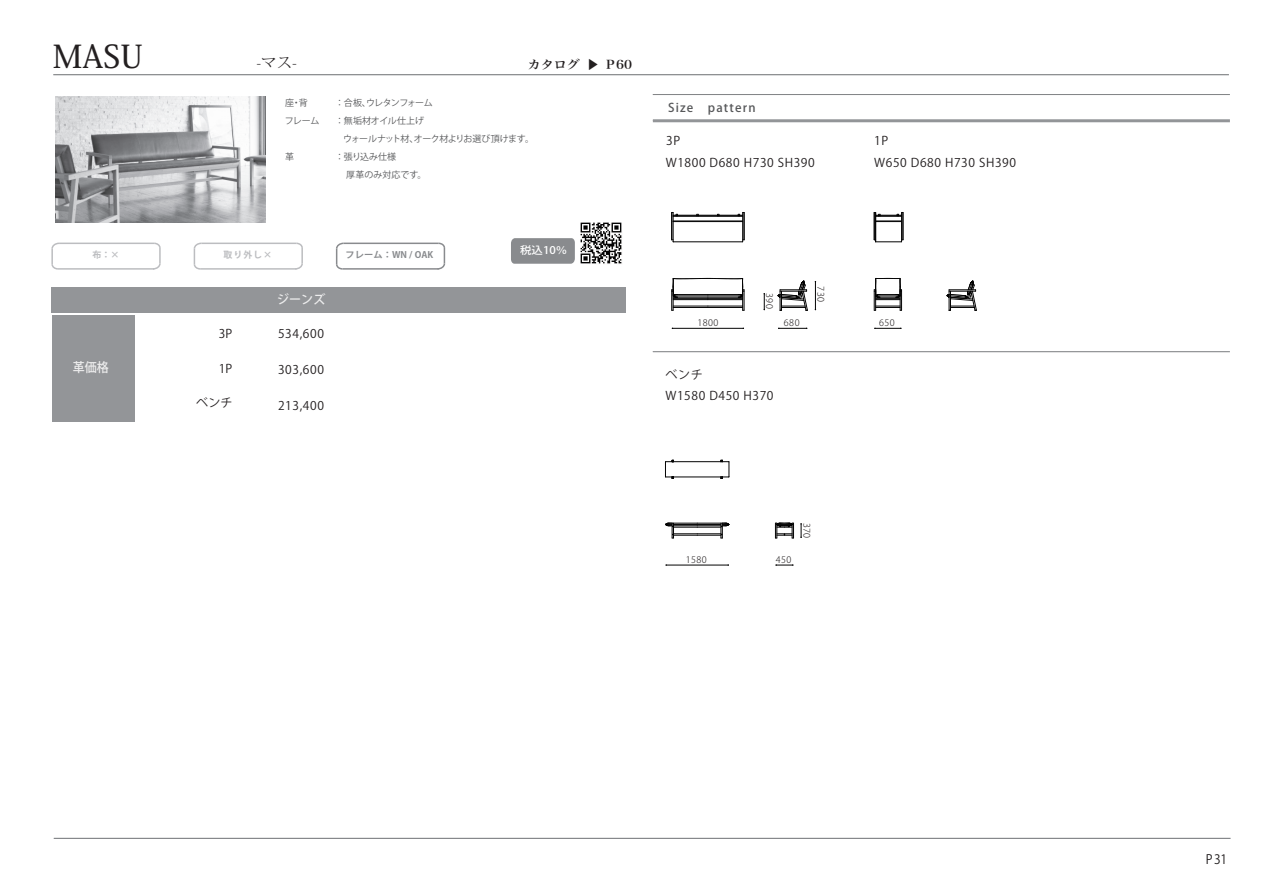
<style>
.page{position:relative;width:1263px;height:893px;background:#fff}
.page>*{position:absolute;margin:0;border:0;box-sizing:border-box;transform-origin:0 0}
.t1{font:500 31.5px "Koz Min Pro";color:#231f20}
.t2{font:300 15px "Koz Min Pro";color:#231f20}
.t3{font:12.9px "Koz Go Pro";color:#231f20;scale:.93 1}
.t4{font:500 12.9px "Koz Go Pro";color:#ededed;scale:.93 1}
.t5{font:500 12.6px "Koz Go Pro";color:#ededed;scale:.95 1}
.t6{font:12px "Koz Go Pro";letter-spacing:.05em;color:#231f20}
.t7{font:500 12px "Koz Go Pro";letter-spacing:.1em;color:#57585a}
.t8{font:12px "Hira Min Pro N W6";color:#231f20;scale:1.09 1}
.t9{font:500 10.5px "Koz Go Pro";color:#fff;scale:1.09 1}
.t10{font:9px/18px "Koz Go Pro";letter-spacing:-.025em;color:#57585a}
.t11{font:300 9px "Koz Go Pro";letter-spacing:.05em;color:#231f20}
.t12{font:700 9px "Koz Go Pro";letter-spacing:.005em;color:#898b8e}
.t13{font:700 9px "Koz Go Pro";color:#bcbdc0}
</style>
<div class="page">
<hr style="left:53px;top:74px;width:1176px;height:1px;background:#808285">
<hr style="left:54px;top:838px;width:1176px;height:1px;background:#808285">
<hr style="left:653px;top:119px;width:577px;height:3px;background:#939598">
<hr style="left:653px;top:94px;width:577px;height:1px;background:#808285">
<hr style="left:653px;top:351px;width:577px;height:1px;background:#808285">
<hr style="left:201px;top:243px;width:95px;height:1px;background:#bcbdc0">
<hr style="left:200px;top:268px;width:96px;height:2px;background:#bcbdc0">
<svg style="left:294px;top:242px;width:9px;height:28px"></svg>
<svg style="left:193px;top:242px;width:10px;height:28px"></svg>
<div style="left:52px;top:287px;width:574px;height:25px;background:#939598"></div>
<div style="left:52px;top:315px;width:83px;height:107px;background:#939598"></div>
<img style="left:55px;top:97px;width:211px;height:125px">
<svg style="left:874px;top:328px;width:27px;height:1px"></svg>
<svg style="left:874px;top:278px;width:28px;height:33px"></svg>
<svg style="left:947px;top:280px;width:30px;height:31px"></svg>
<hr style="left:672px;top:328px;width:71px;height:1px;background:#030303">
<svg style="left:671px;top:278px;width:74px;height:33px"></svg>
<svg style="left:815px;top:281px;width:1px;height:29px"></svg>
<svg style="left:763px;top:293px;width:2px;height:17px"></svg>
<svg style="left:778px;top:328px;width:29px;height:1px"></svg>
<svg style="left:778px;top:280px;width:30px;height:31px"></svg>
<hr style="left:666px;top:565px;width:62px;height:1px;background:#030303">
<svg style="left:665px;top:523px;width:65px;height:16px"></svg>
<svg style="left:775px;top:564px;width:18px;height:2px"></svg>
<svg style="left:775px;top:523px;width:19px;height:16px"></svg>
<svg style="left:800px;top:523px;width:2px;height:15px"></svg>
<svg style="left:665px;top:461px;width:1px;height:16px"></svg>
<hr style="left:666px;top:461px;width:55px;height:1px;background:#030303">
<hr style="left:666px;top:477px;width:55px;height:1px;background:#030303">
<svg style="left:721px;top:460px;width:9px;height:19px"></svg>
<hr style="left:673px;top:242px;width:69px;height:1px;background:#030303">
<svg style="left:671px;top:212px;width:74px;height:30px"></svg>
<svg style="left:874px;top:212px;width:30px;height:31px"></svg>
<hr style="left:59px;top:243px;width:95px;height:1px;background:#bcbdc0">
<hr style="left:58px;top:268px;width:96px;height:2px;background:#bcbdc0">
<svg style="left:152px;top:242px;width:9px;height:28px"></svg>
<svg style="left:51px;top:242px;width:10px;height:28px"></svg>
<hr style="left:344px;top:243px;width:95px;height:1px;background:#898b8e">
<hr style="left:342px;top:268px;width:97px;height:2px;background:#898b8e">
<svg style="left:436px;top:242px;width:10px;height:28px"></svg>
<svg style="left:335px;top:242px;width:10px;height:28px"></svg>
<img style="left:580px;top:222px;width:42px;height:42px">
<svg style="left:511px;top:238px;width:64px;height:26px"></svg>
<h1 class="t1" style="left:53px;top:34px;width:92px">MASU</h1>
<p class="t2" style="left:256px;top:52px;width:42px">-マス-</p>
<p class="t10" style="left:285px;top:94px;width:36px">座・背<br>フレーム</p>
<p class="t10" style="left:285px;top:148px;width:10px">革</p>
<p class="t8" style="left:528px;top:54px;width:97px">カタログ ▶ P60</p>
<p class="t10" style="left:335px;top:94px;width:126px">： 合板、ウレタンフォーム　　　： 無垢材オイル仕上げ</p>
<p class="t10" style="left:335px;top:130px;width:200px;text-indent:8px">ウォールナット材、オーク材よりお選び頂けます。： 張り込み仕様<br>　厚革のみ対応です。</p>
<p class="t13" style="left:92px;top:249px;width:29px">布：×</p>
<p class="t12" style="left:346px;top:249px;width:89px">フレーム：WN / OAK</p>
<p class="t13" style="left:224px;top:249px;width:50px">取り外し×</p>
<p class="t4" style="left:73px;top:359px;width:40px">革価格</p>
<p class="t6" style="left:219px;top:326px;width:15px">3P</p>
<p class="t6" style="left:219px;top:361px;width:15px">1P</p>
<p class="t6" style="left:196px;top:395px;width:38px">ベンチ</p>
<p class="t5" style="left:277px;top:291px;width:52px">ジーンズ</p>
<p class="t6" style="left:278px;top:326px;width:47px">534,600</p>
<p class="t6" style="left:278px;top:362px;width:47px">303,600</p>
<p class="t6" style="left:278px;top:398px;width:47px">213,400</p>
<p class="t9" style="left:520px;top:243px;width:45px">税込10％</p>
<p class="t7" style="left:668px;top:99px;width:89px">Size　pattern</p>
<p class="t6" style="left:666px;top:133px;width:16px">3P</p>
<p class="t6" style="left:666px;top:154px;width:151px">W1800 D680 H730 SH390</p>
<p class="t11" style="left:775px;top:293px;width:17px;rotate:90deg">390</p>
<p class="t11" style="left:827px;top:286px;width:17px;rotate:90deg">730</p>
<p class="t6" style="left:874px;top:133px;width:16px">1P</p>
<p class="t6" style="left:874px;top:154px;width:143px">W650 D680 H730 SH390</p>
<p class="t11" style="left:697px;top:317px;width:22px">1800</p>
<p class="t11" style="left:784px;top:317px;width:17px">680</p>
<p class="t11" style="left:879px;top:317px;width:17px">650</p>
<p class="t6" style="left:665px;top:367px;width:39px">ベンチ</p>
<p class="t6" style="left:665px;top:388px;width:110px">W1580 D450 H370</p>
<p class="t11" style="left:686px;top:554px;width:22px">1580</p>
<p class="t11" style="left:776px;top:554px;width:17px">450</p>
<p class="t11" style="left:813px;top:523px;width:17px;rotate:90deg">370</p>
<p class="t3" style="left:1206px;top:851px;width:25px">P31</p>
</div>
